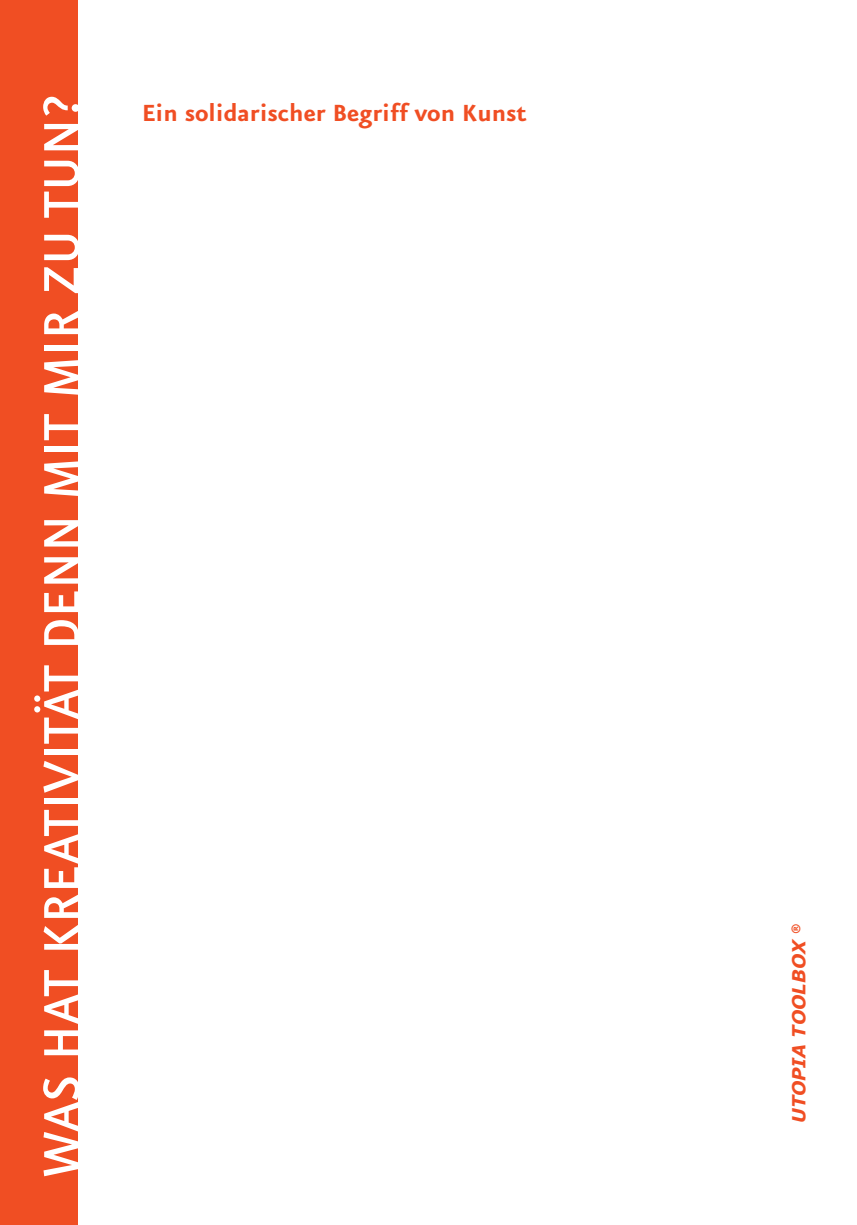
<style>
.page{position:relative;width:857px;height:1225px;background:#fff}
.page>*{position:absolute;margin:0;border:0;box-sizing:border-box;transform-origin:0 0}
.t1{font:500 60px "Eureka Sans";color:#fff}
.t2{font:700 28px "Eureka Sans";color:#f04e23}
.t3{font:italic 700 18px "Verdana";color:#f04e23}
</style>
<div class="page">
<div style="left:0;top:0;width:77px;height:1225px;background:#f04e23"></div>
<p class="t1" style="left:32px;top:1177px;width:1083px;rotate:-90deg">WAS HAT KREATIVITÄT DENN MIT MIR ZU TUN?</p>
<p class="t2" style="left:142px;top:99px;width:386px">Ein solidarischer Begriff von Kunst</p>
<p class="t3" style="left:786px;top:1123px;width:200px;rotate:-90deg">UTOPIA TOOLBOX <sup>®</sup></p>
</div>
